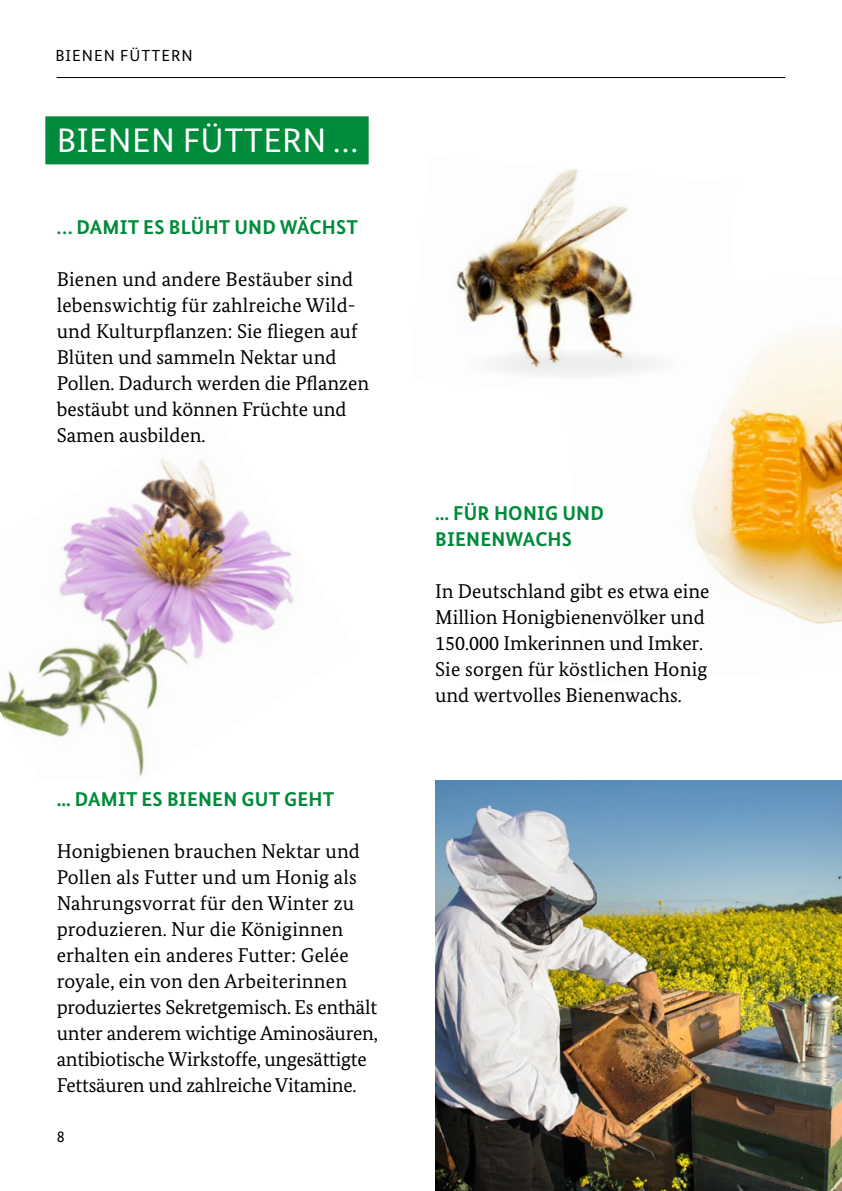
<style>
.page{position:relative;width:842px;height:1191px;background:#fff}
.page>*{position:absolute;margin:0;border:0;box-sizing:border-box;transform-origin:0 0}
.t1{font:34px "Bundes Sans";letter-spacing:.01em;color:#fff}
.t2{font:20px/26px "Bundes Serif";color:#000}
.t3{font:700 20px/26px "Bundes Sans";letter-spacing:.01em;color:#008b3b}
.t4{font:16px "Bundes Sans";color:#000}
</style>
<div class="page">
<hr style="left:57px;top:77px;width:728px;height:1px;background:#000">
<img style="left:690px;top:328px;width:152px;height:297px">
<img style="left:456px;top:169px;width:281px;height:238px">
<img style="left:0;top:458px;width:294px;height:319px">
<div style="left:45px;top:116px;width:324px;height:48px;background:#008b3b"></div>
<img style="left:435px;top:780px;width:407px;height:411px">
<svg style="left:464px;top:349px;width:218px;height:30px;fill:#f3f3f3"></svg>
<p class="t4" style="left:55px;top:46px;width:21px">BIENEN</p>
<p class="t4" style="left:120px;top:46px;width:33px">FÜTTERN</p>
<h1 class="t1" style="left:57px;top:120px;width:303px">BIENEN FÜTTERN …</h1>
<h2 class="t3" style="left:57px;top:214px;width:303px">… DAMIT ES BLÜHT UND WÄCHST</h2>
<p class="t2" style="left:57px;top:266px;width:314px">Bienen und andere Bestäuber sind lebenswichtig für zahlreiche Wild&shy;und Kulturpflanzen: Sie fliegen auf<br>Blüten und sammeln Nektar und<br>Pollen. Dadurch werden die Pflanzen bestäubt und können Früchte und<br>Samen ausbilden.</p>
<h2 class="t3" style="left:57px;top:786px;width:279px">... DAMIT ES BIENEN GUT GEHT</h2>
<p class="t2" style="left:57px;top:838px;width:323px">Honigbienen brauchen Nektar und Pollen als Futter und um Honig als Nahrungsvorrat für den Winter zu produzieren. Nur die Königinnen erhalten ein anderes Futter: Gelée royale, ein von den Arbeiterinnen produziertes Sekretgemisch. Es enthält unter anderem wichtige Aminosäuren, antibiotische Wirkstoffe, ungesättigte Fettsäuren und zahlreiche Vitamine.</p>
<p class="t4" style="left:57px;top:1126px;width:9px">8</p>
<h2 class="t3" style="left:435px;top:500px;width:170px">... FÜR HONIG UND<br>BIENENWACHS</h2>
<p class="t2" style="left:435px;top:578px;width:276px">In Deutschland gibt es etwa eine<br>Million Honigbienenvölker und<br>150.000 Imkerinnen und Imker.<br>Sie sorgen für köstlichen Honig und wertvolles Bienenwachs.</p>
</div>
